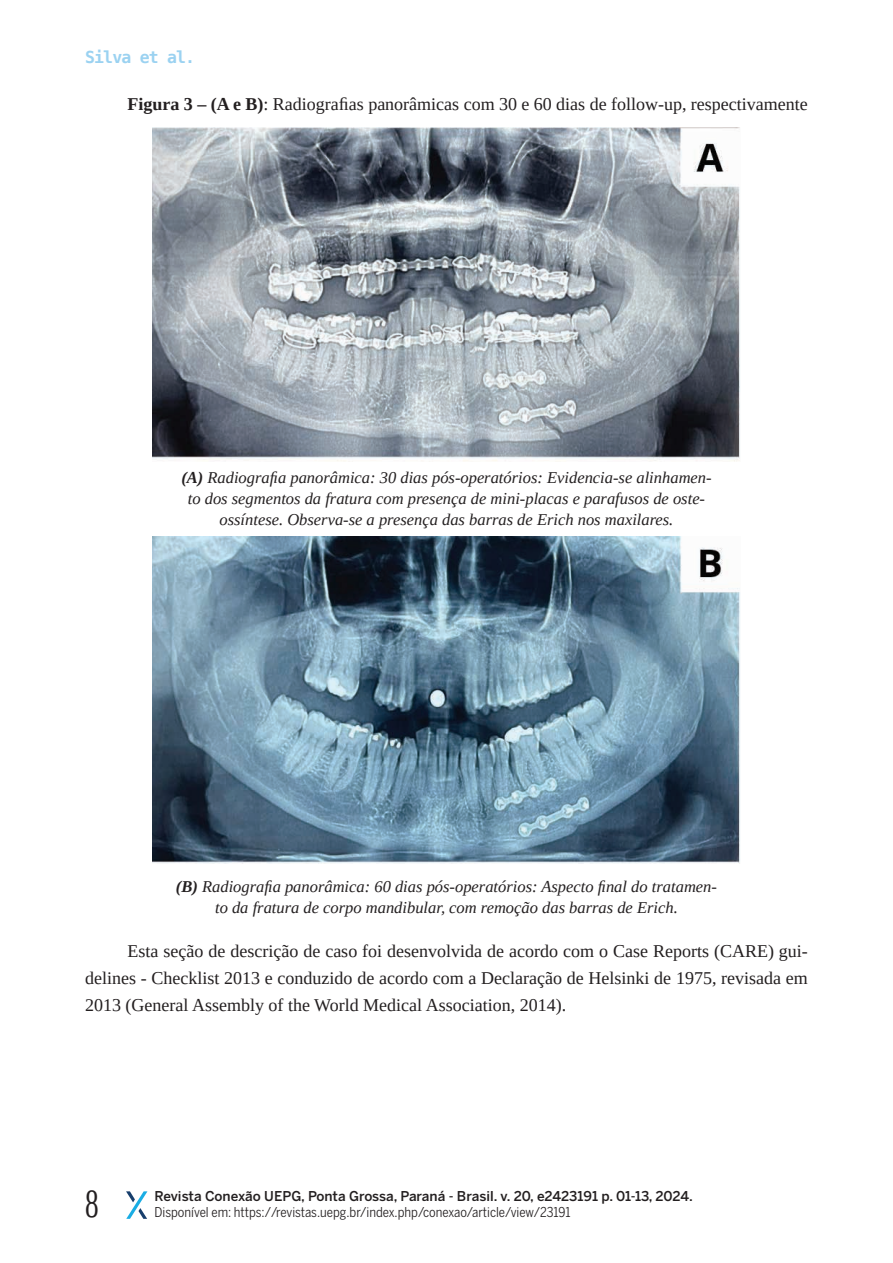
<style>
.page{position:relative;width:893px;height:1263px;background:#fff}
.page>*{position:absolute;margin:0;border:0;box-sizing:border-box;transform-origin:0 0}
.t1{font:39.9px "Liberation Serif";color:#231f20;scale:.68 1}
.t2{font:18px/27px "Liberation Serif";color:#231f20;text-align:justify}
.t3{font:italic 16.5px/21px "Liberation Serif";color:#231f20;text-align:center}
.t4{font:700 16.5px "DejaVu Sans Mono";letter-spacing:-.05em;color:#9bd2f1}
.t5{font:13.5px "Benton Sans Cond";color:#231f20}
.t6{font:500 13.5px "Benton Sans";color:#231f20}
.s1{font-weight:700}
</style>
<div class="page">
<svg style="left:126px;top:1191px;width:21px;height:28px"></svg>
<img style="left:152px;top:128px;width:588px;height:334px">
<img style="left:152px;top:537px;width:588px;height:327px">
<p class="t4" style="left:85px;top:45px;width:112px">Silva et al.</p>
<p class="t2" style="left:128px;top:91px;width:682px"><span class="s1">Figura 3 – (A e B)</span>: Radiografias panorâmicas com 30 e 60 dias de follow-up, respectivamente</p>
<p class="t3" style="left:181px;top:467px;width:532px"><span class="s1">(A)</span> Radiografia panorâmica: 30 dias pós-operatórios: Evidencia-se alinhamen&shy;to dos segmentos da fratura com presença de mini-placas e parafusos de oste&shy;ossíntese. Observa-se a presença das barras de Erich nos maxilares.</p>
<p class="t3" style="left:176px;top:876px;width:542px"><span class="s1">(B)</span> Radiografia panorâmica: 60 dias pós-operatórios: Aspecto final do tratamen&shy;to da fratura de corpo mandibular, com remoção das barras de Erich.</p>
<p class="t2" style="left:85px;top:938px;width:724px;text-indent:43px">Esta seção de descrição de caso foi desenvolvida de acordo com o Case Reports (CARE) gui&shy;delines - Checklist 2013 e conduzido de acordo com a Declaração de Helsinki de 1975, revisada em 2013 (General Assembly of the World Medical Association, 2014).</p>
<h1 class="t1" style="left:85px;top:1178px;width:21px">8</h1>
<p class="t6" style="left:155px;top:1188px;width:540px">Revista Conexão UEPG, Ponta Grossa, Paraná - Brasil. v. 20, e2423191 p. 01-13, 2024.</p>
<p class="t5" style="left:155px;top:1205px;width:418px">Disponível em: https://revistas.uepg.br/index.php/conexao/article/view/23191</p>
</div>
